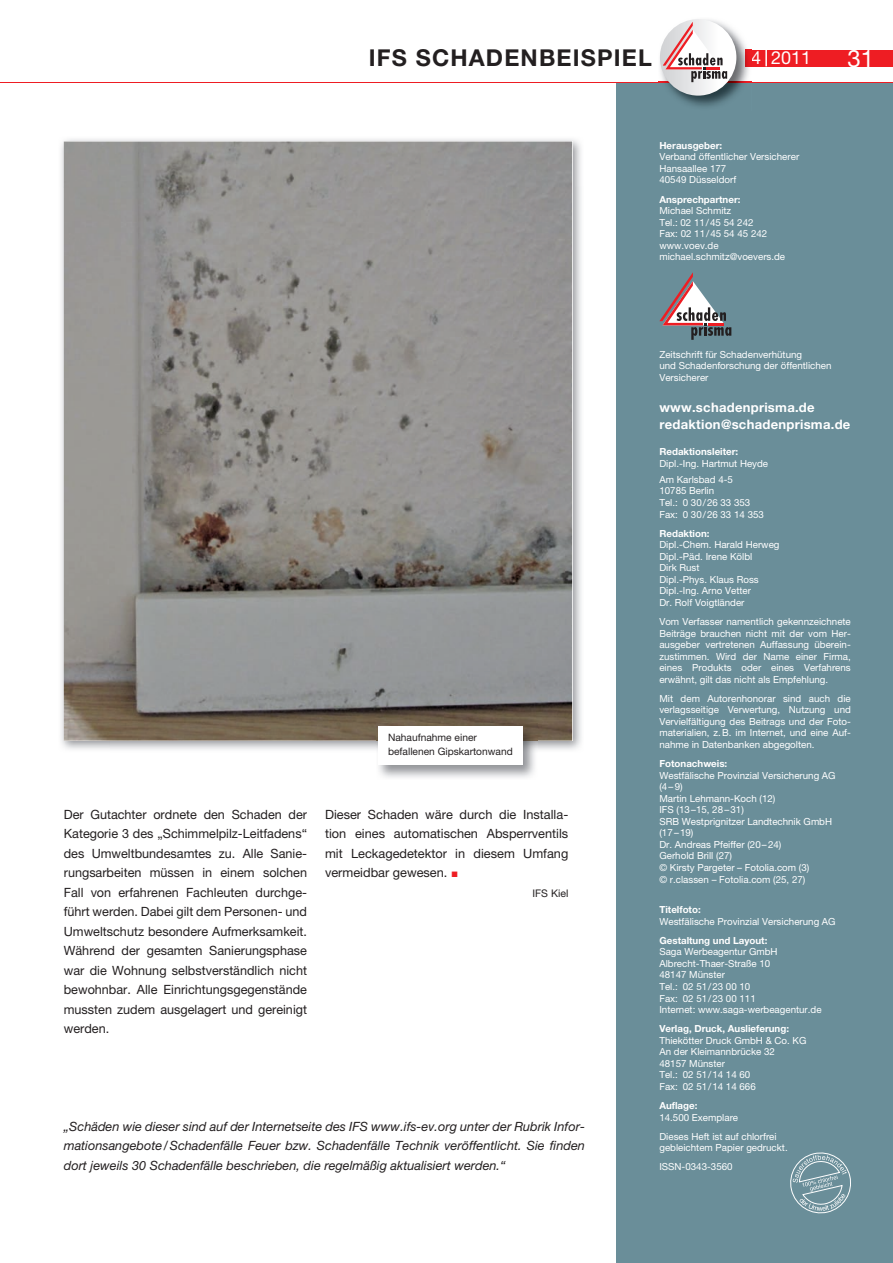
<style>
.page{position:relative;width:893px;height:1263px;background:#fff}
.page>*{position:absolute;margin:0;border:0;box-sizing:border-box;transform-origin:0 0}
.t1{font:24px "Helvetica Neue";color:#fff}
.t2{font:700 23.25px "Helvetica Neue";letter-spacing:.05em;color:#231f20}
.t3{font:18px "Helvetica Neue";color:#fff}
.t4{font:700 13.05px/16.5px "Helvetica Neue";letter-spacing:.02em;color:#fff}
.t5{font:12.75px/19.5px "Helvetica Neue";color:#231f20;text-align:justify}
.t6{font:italic 12.75px/19.5px "Helvetica Neue";color:#231f20;text-align:justify}
.t7{font:10.5px "Helvetica Neue";color:#231f20}
.t8{font:10.2px/13.5px "Helvetica Neue";color:#231f20}
.t9{font:9.75px/11.6px "Helvetica Neue";color:#fff}
.t10{font:700 9.75px "Helvetica Neue";color:#fff}
</style>
<div class="page">
<div style="left:617px;top:82px;width:275px;height:1181px;background:#6a8e99"></div>
<svg style="left:659px;top:272px;width:72px;height:68px"></svg>
<svg style="left:790px;top:1153px;width:60px;height:60px"></svg>
<div style="left:745px;top:50px;width:147px;height:16px;background:#ee1d23"></div>
<svg style="left:765px;top:50px;width:2px;height:16px"></svg>
<hr style="left:0;top:82px;width:892px;height:1px;background:#ee1d23">
<img style="left:658px;top:19px;width:93px;height:88px">
<img style="left:745px;top:50px;width:6px;height:16px">
<img style="left:658px;top:82px;width:93px;height:1px">
<svg style="left:660px;top:19px;width:76px;height:77px"></svg>
<svg style="left:662px;top:22px;width:65px;height:60px"></svg>
<img style="left:61px;top:139px;width:520px;height:48px">
<img style="left:61px;top:187px;width:49px;height:563px">
<img style="left:537px;top:187px;width:45px;height:563px">
<img style="left:64px;top:142px;width:508px;height:599px">
<img style="left:376px;top:724px;width:161px;height:54px">
<div style="left:378px;top:726px;width:144px;height:39px;background:#fff"></div>
<h2 class="t2" style="left:369px;top:49px;width:284px">IFS SCHADENBEISPIEL</h2>
<h3 class="t3" style="left:751px;top:51px;width:62px">4 2011</h3>
<h1 class="t1" style="left:847px;top:50px;width:28px">31</h1>
<p class="t8" style="left:388px;top:732px;width:126px">Nahaufnahme einer befallenen Gipskartonwand</p>
<p class="t5" style="left:64px;top:806px;width:245px">Der Gutachter ordnete den Schaden der Kategorie 3 des „Schimmelpilz-Leitfadens“ des Umweltbundesamtes zu. Alle Sanie&shy;rungsarbeiten müssen in einem solchen Fall von erfahrenen Fachleuten durchge&shy;führt werden. Dabei gilt dem Personen- und Umweltschutz besondere Aufmerksamkeit.<br>Während der gesamten Sanierungsphase war die Wohnung selbstverständlich nicht bewohnbar. Alle Einrichtungsgegenstände mussten zudem ausgelagert und gereinigt werden.</p>
<h3 class="t5" style="left:325px;top:806px;width:245px">Dieser Schaden wäre durch die Installa&shy;tion eines automatischen Absperrventils mit Leckagedetektor in diesem Umfang vermeidbar gewesen.</h3>
<p class="t7" style="left:532px;top:890px;width:37px">IFS Kiel</p>
<p class="t6" style="left:64px;top:1118px;width:522px">„Schäden wie dieser sind auf der Internetseite des IFS www.ifs-ev.org unter der Rubrik Infor&shy;mationsangebote / Schadenfälle Feuer bzw. Schadenfälle Technik veröffentlicht. Sie finden dort jeweils 30 Schadenfälle beschrieben, die regelmäßig aktualisiert werden.“</p>
<p class="t10" style="left:659px;top:142px;width:64px">Herausgeber:</p>
<p class="t9" style="left:659px;top:152px;width:141px">Verband öffentlicher Versicherer<br>Hansaallee 177<br>40549 Düsseldorf</p>
<p class="t10" style="left:659px;top:196px;width:83px">Ansprechpartner:</p>
<p class="t9" style="left:659px;top:206px;width:127px">Michael Schmitz<br>Tel.: 02 11/45 54 242<br>Fax: 02 11/45 54 45 242 www.voev.de michael.schmitz@voevers.de</p>
<p class="t9" style="left:659px;top:349px;width:174px">Zeitschrift für Schadenverhütung<br>und Schadenforschung der öffentlichen<br>Versicherer</p>
<h3 class="t4" style="left:659px;top:401px;width:192px">www.schadenprisma.de redaktion@schadenprisma.de</h3>
<p class="t10" style="left:659px;top:448px;width:80px">Redaktionsleiter:</p>
<p class="t9" style="left:659px;top:456px;width:110px;line-height:16px">Dipl.-Ing. Hartmut Heyde<br>Am Karlsbad 4-5</p>
<p class="t9" style="left:659px;top:486px;width:106px">10785 Berlin<br>Tel.: 0 30/26 33 353<br>Fax: 0 30/26 33 14 353</p>
<p class="t10" style="left:659px;top:530px;width:52px">Redaktion:</p>
<p class="t9" style="left:659px;top:540px;width:122px">Dipl.-Chem. Harald Herweg<br>Dipl.-Päd. Irene Kölbl<br>Dirk Rust<br>Dipl.-Phys. Klaus Ross<br>Dipl.-Ing. Arno Vetter<br>Dr. Rolf Voigtländer</p>
<p class="t9" style="left:659px;top:617px;width:193px;text-align:justify">Vom Verfasser namentlich gekennzeichnete Beiträge brauchen nicht mit der vom Her&shy;ausgeber vertretenen Auffassung überein&shy;zustimmen. Wird der Name einer Firma, eines Produkts oder eines Verfahrens erwähnt, gilt das nicht als Empfehlung.</p>
<p class="t9" style="left:659px;top:693px;width:193px;text-align:justify">Mit dem Autorenhonorar sind auch die verlagsseitige Verwertung, Nutzung und Vervielfältigung des Beitrags und der Foto&shy;materialien, z. B. im Internet, und eine Auf&shy;nahme in Datenbanken abgegolten.</p>
<p class="t10" style="left:659px;top:760px;width:69px">Fotonachweis:</p>
<p class="t9" style="left:659px;top:770px;width:178px">Westfälische Provinzial Versicherung AG (4 – 9)<br>Martin Lehmann-Koch (12)<br>IFS (13 –15, 28 – 31)<br>SRB Westprignitzer Landtechnik GmbH (17 – 19)<br>Dr. Andreas Pfeiffer (20 – 24)<br>Gerhold Brill (27)<br>© Kirsty Pargeter – Fotolia.com (3)<br>© r.classen – Fotolia.com (25, 27)</p>
<p class="t10" style="left:659px;top:906px;width:43px">Titelfoto:</p>
<p class="t9" style="left:659px;top:916px;width:178px">Westfälische Provinzial Versicherung AG</p>
<p class="t10" style="left:659px;top:937px;width:109px">Gestaltung und Layout:</p>
<p class="t9" style="left:659px;top:947px;width:164px">Saga Werbeagentur GmbH<br>Albrecht-Thaer-Straße 10<br>48147 Münster<br>Tel.: 02 51/23 00 10<br>Fax: 02 51/23 00 111<br>Internet: www.saga-werbeagentur.de</p>
<p class="t10" style="left:659px;top:1025px;width:131px">Verlag, Druck, Auslieferung:</p>
<p class="t9" style="left:659px;top:1035px;width:149px">Thiekötter Druck GmbH &amp; Co. KG<br>An der Kleimannbrücke 32<br>48157 Münster<br>Tel.: 02 51/14 14 60<br>Fax: 02 51/14 14 666</p>
<p class="t10" style="left:659px;top:1102px;width:40px">Auflage:</p>
<p class="t9" style="left:659px;top:1109px;width:119px;line-height:19px">14.500 Exemplare<br>Dieses Heft ist auf chlorfrei</p>
<p class="t9" style="left:659px;top:1139px;width:130px;line-height:19px">gebleichtem Papier gedruckt.<br>ISSN-0343-3560</p>
</div>
